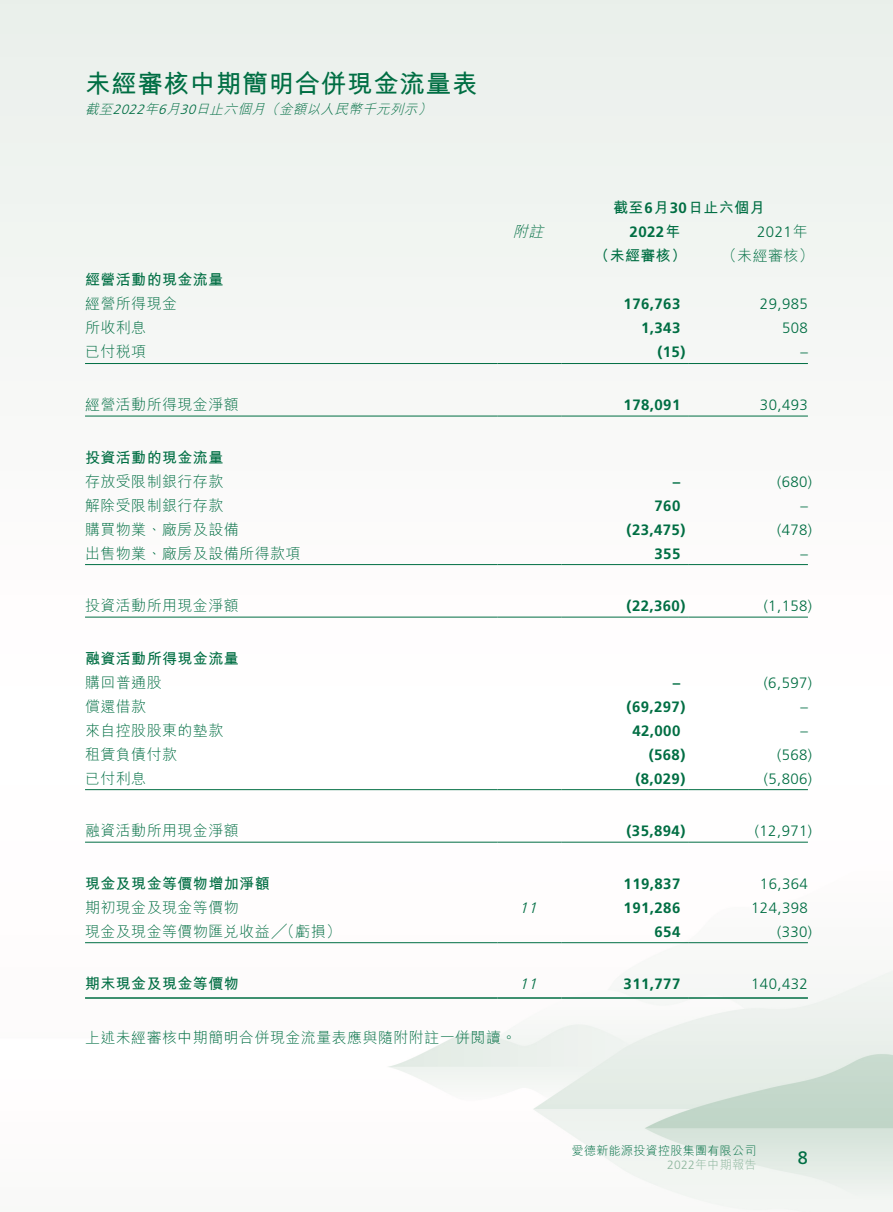
<style>
.page{position:relative;width:893px;height:1212px;background:#fff}
.page>*{position:absolute;margin:0;border:0;box-sizing:border-box;transform-origin:0 0}
.t1{font:700 25.5px "M Hei HK";letter-spacing:.03em;color:#006e43}
.t2{font:18px "Frutiger LT Std";color:#006e43}
.t3{font:300 15px "M Hei HK";letter-spacing:.03em;color:#006e43}
.t4{font:700 15px "Frutiger LT Std";letter-spacing:.03em;color:#006e43}
.t5{font:300 15px "Frutiger LT Std";letter-spacing:.03em;color:#006e43}
.t6{font:700 15px "M Hei HK";letter-spacing:.03em;color:#006e43}
.t7{font:italic 300 15px "Frutiger LT Std";color:#006e43}
.t8{font:italic 300 15px "M Hei HK";color:#006e43}
.t9{font:italic 300 13.5px "M Hei HK";color:#006e43}
.t10{font:italic 300 13.5px "Frutiger LT Std";color:#006e43}
.t11{font:300 12px "M Hei HK";letter-spacing:.03em;color:#006e43}
.t12{font:300 12px "M Hei HK";letter-spacing:.03em;color:#8cb59c}
.s1{font-family:"Frutiger LT Std"}
.s2{font-family:"M Hei HK"}
</style>
<div class="page">
<hr style="left:85px;top:363px;width:412px;height:1px;background:#006e43">
<hr style="left:497px;top:363px;width:64px;height:1px;background:#006e43">
<hr style="left:561px;top:363px;width:128px;height:1px;background:#006e43">
<hr style="left:689px;top:363px;width:119px;height:1px;background:#006e43">
<hr style="left:85px;top:416px;width:412px;height:1px;background:#006e43">
<hr style="left:497px;top:416px;width:64px;height:1px;background:#006e43">
<hr style="left:561px;top:416px;width:128px;height:1px;background:#006e43">
<hr style="left:689px;top:416px;width:119px;height:1px;background:#006e43">
<hr style="left:85px;top:564px;width:412px;height:1px;background:#006e43">
<hr style="left:497px;top:564px;width:64px;height:1px;background:#006e43">
<hr style="left:561px;top:564px;width:128px;height:1px;background:#006e43">
<hr style="left:689px;top:564px;width:119px;height:1px;background:#006e43">
<hr style="left:85px;top:617px;width:412px;height:1px;background:#006e43">
<hr style="left:497px;top:617px;width:64px;height:1px;background:#006e43">
<hr style="left:561px;top:617px;width:128px;height:1px;background:#006e43">
<hr style="left:689px;top:617px;width:119px;height:1px;background:#006e43">
<hr style="left:85px;top:789px;width:412px;height:1px;background:#006e43">
<hr style="left:497px;top:789px;width:64px;height:1px;background:#006e43">
<hr style="left:561px;top:789px;width:128px;height:1px;background:#006e43">
<hr style="left:689px;top:789px;width:119px;height:1px;background:#006e43">
<hr style="left:85px;top:842px;width:412px;height:1px;background:#006e43">
<hr style="left:497px;top:842px;width:64px;height:1px;background:#006e43">
<hr style="left:561px;top:842px;width:128px;height:1px;background:#006e43">
<hr style="left:689px;top:842px;width:119px;height:1px;background:#006e43">
<hr style="left:85px;top:942px;width:412px;height:1px;background:#006e43">
<hr style="left:497px;top:942px;width:64px;height:1px;background:#006e43">
<hr style="left:561px;top:942px;width:128px;height:1px;background:#006e43">
<hr style="left:689px;top:942px;width:119px;height:1px;background:#006e43">
<hr style="left:85px;top:997px;width:412px;height:2px;background:#006e43">
<hr style="left:497px;top:997px;width:64px;height:2px;background:#006e43">
<hr style="left:561px;top:997px;width:128px;height:2px;background:#006e43">
<hr style="left:689px;top:997px;width:119px;height:2px;background:#006e43">
<h1 class="t1" style="left:85px;top:65px;width:394px">未經審核中期簡明合併現金流量表</h1>
<p class="t9" style="left:418px;top:102px;width:19px">(</p>
<p class="t9" style="left:265px;top:102px;width:19px">（</p>
<p class="t9" style="left:279px;top:102px;width:143px">金額以人民幣千元列示</p>
<p class="t9" style="left:196px;top:102px;width:74px">日止六個月</p>
<p class="t9" style="left:144px;top:102px;width:19px">年</p>
<p class="t9" style="left:85px;top:102px;width:32px">截至</p>
<p class="t9" style="left:158px;top:102px;width:26px">月<span class="s1">6</span></p>
<p class="t10" style="left:113px;top:102px;width:37px">2022</p>
<p class="t10" style="left:180px;top:102px;width:21px">30</p>
<p class="t6" style="left:85px;top:269px;width:140px">經營活動的現金流量</p>
<p class="t3" style="left:85px;top:296px;width:94px">經營所得現金</p>
<p class="t3" style="left:85px;top:320px;width:63px">所收利息</p>
<p class="t3" style="left:85px;top:344px;width:63px">已付稅項</p>
<p class="t3" style="left:85px;top:397px;width:155px">經營活動所得現金淨額</p>
<p class="t6" style="left:85px;top:446px;width:140px">投資活動的現金流量</p>
<p class="t3" style="left:85px;top:473px;width:140px">存放受限制銀行存款</p>
<p class="t3" style="left:85px;top:497px;width:140px">解除受限制銀行存款</p>
<p class="t3" style="left:85px;top:521px;width:155px">購買物業、廠房及設備</p>
<p class="t3" style="left:85px;top:545px;width:217px">出售物業、廠房及設備所得款項</p>
<p class="t3" style="left:85px;top:598px;width:155px">投資活動所用現金淨額</p>
<p class="t6" style="left:85px;top:647px;width:155px">融資活動所得現金流量</p>
<p class="t3" style="left:85px;top:674px;width:78px">購回普通股</p>
<p class="t3" style="left:85px;top:698px;width:63px">償還借款</p>
<p class="t3" style="left:85px;top:722px;width:140px">來自控股股東的墊款</p>
<p class="t3" style="left:85px;top:746px;width:94px">租賃負債付款</p>
<p class="t3" style="left:85px;top:770px;width:63px">已付利息</p>
<p class="t3" style="left:85px;top:823px;width:155px">融資活動所用現金淨額</p>
<p class="t6" style="left:85px;top:872px;width:186px">現金及現金等價物增加淨額</p>
<p class="t3" style="left:85px;top:899px;width:155px">期初現金及現金等價物</p>
<p class="t3" style="left:85px;top:923px;width:258px">現金及現金等價物匯兌收益╱（虧損(</p>
<p class="t8" style="left:513px;top:224px;width:36px">附註</p>
<p class="t7" style="left:519px;top:899px;width:23px">11</p>
<p class="t6" style="left:85px;top:973px;width:155px">期末現金及現金等價物</p>
<p class="t3" style="left:85px;top:1030px;width:433px">上述未經審核中期簡明合併現金流量表應與隨附附註一併閱讀。</p>
<p class="t7" style="left:519px;top:975px;width:23px">11</p>
<p class="t6" style="left:613px;top:197px;width:153px">截至<span class="s1">6</span>月<span class="s1">30</span>日止六個月</p>
<p class="t5" style="left:757px;top:224px;width:52px">2021<span class="s2">年</span></p>
<p class="t4" style="left:630px;top:223px;width:52px">2022<span class="s2">年</span></p>
<p class="t6" style="left:594px;top:245px;width:94px">（未經審核）</p>
<p class="t4" style="left:624px;top:295px;width:58px">176,763</p>
<p class="t4" style="left:641px;top:319px;width:41px">1,343</p>
<p class="t4" style="left:657px;top:343px;width:29px">)15(</p>
<p class="t4" style="left:624px;top:396px;width:58px">178,091</p>
<p class="t4" style="left:673px;top:472px;width:9px">–</p>
<p class="t4" style="left:654px;top:496px;width:27px">760</p>
<p class="t4" style="left:627px;top:520px;width:60px">)23,475(</p>
<p class="t4" style="left:654px;top:544px;width:27px">355</p>
<p class="t4" style="left:627px;top:597px;width:60px">)22,360(</p>
<p class="t4" style="left:673px;top:673px;width:9px">–</p>
<p class="t4" style="left:627px;top:697px;width:60px">)69,297(</p>
<p class="t4" style="left:632px;top:721px;width:49px">42,000</p>
<p class="t4" style="left:649px;top:745px;width:38px">)568(</p>
<p class="t4" style="left:635px;top:769px;width:52px">)8,029(</p>
<p class="t4" style="left:627px;top:822px;width:60px">)35,894(</p>
<p class="t4" style="left:624px;top:874px;width:58px">119,837</p>
<p class="t4" style="left:624px;top:898px;width:58px">191,286</p>
<p class="t4" style="left:654px;top:922px;width:27px">654</p>
<p class="t4" style="left:624px;top:975px;width:58px">311,777</p>
<p class="t3" style="left:722px;top:248px;width:94px">（未經審核(</p>
<p class="t5" style="left:760px;top:296px;width:49px">29,985</p>
<p class="t5" style="left:782px;top:320px;width:27px">508</p>
<p class="t5" style="left:800px;top:344px;width:9px">–</p>
<p class="t5" style="left:760px;top:396px;width:49px">30,493</p>
<p class="t5" style="left:777px;top:473px;width:37px">)680(</p>
<p class="t5" style="left:800px;top:497px;width:9px">–</p>
<p class="t5" style="left:777px;top:521px;width:37px">)478(</p>
<p class="t5" style="left:800px;top:545px;width:9px">–</p>
<p class="t5" style="left:764px;top:597px;width:50px">)1,158(</p>
<p class="t5" style="left:764px;top:674px;width:50px">)6,597(</p>
<p class="t5" style="left:800px;top:698px;width:9px">–</p>
<p class="t5" style="left:800px;top:722px;width:9px">–</p>
<p class="t5" style="left:777px;top:746px;width:37px">)568(</p>
<p class="t5" style="left:764px;top:770px;width:50px">)5,806(</p>
<p class="t5" style="left:755px;top:822px;width:59px">)12,971(</p>
<p class="t5" style="left:760px;top:875px;width:49px">16,364</p>
<p class="t5" style="left:751px;top:899px;width:58px">124,398</p>
<p class="t5" style="left:777px;top:923px;width:37px">)330(</p>
<p class="t5" style="left:751px;top:975px;width:58px">140,432</p>
<p class="t11" style="left:572px;top:1145px;width:186px">愛德新能源投資控股集團有限公司</p>
<p class="t12" style="left:667px;top:1158px;width:91px"><span class="s1">2022</span>年中期報告</p>
<p class="t2" style="left:798px;top:1147px;width:12px">8</p>
</div>
